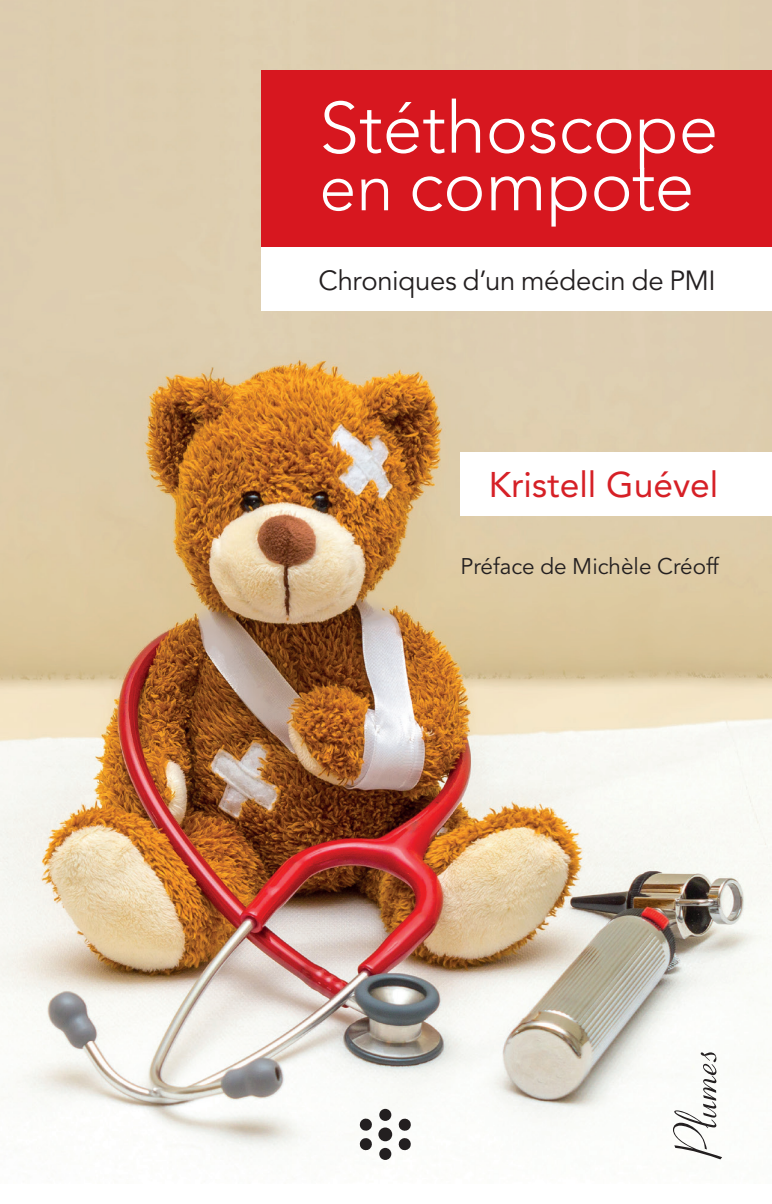
<style>
.page{position:relative;width:772px;height:1204px;background:#fff}
.page>*{position:absolute;margin:0;border:0;box-sizing:border-box;transform-origin:0 0}
.t1{font:300 71.5px/57.5px "Avenir LT Std";color:#fff}
.t2{font:60px "Coronet LT Std";color:#231f20}
.t3{font:35.5px "Avenir LT Std";color:#d62026}
.t4{font:27.5px "Avenir LT Std";letter-spacing:-.01em;color:#231f20}
.t5{font:22.5px "Avenir LT Std";color:#231f20}
.s1{font-size:66.5px}
</style>
<div class="page">
<img style="left:0;top:0;width:771px;height:1160px">
<div style="left:378px;top:1127px;width:14px;height:14px;background:#231f20;border-radius:50%"></div>
<div style="left:379px;top:1108px;width:12px;height:12px;background:#231f20;border-radius:50%"></div>
<svg style="left:359px;top:1118px;width:13px;height:12px"></svg>
<svg style="left:359px;top:1137px;width:13px;height:13px"></svg>
<svg style="left:379px;top:1147px;width:12px;height:12px"></svg>
<svg style="left:397px;top:1137px;width:14px;height:14px"></svg>
<svg style="left:398px;top:1117px;width:13px;height:14px"></svg>
<div style="left:262px;top:70px;width:509px;height:177px;background:#d7171f"></div>
<div style="left:262px;top:247px;width:509px;height:64px;background:#fff"></div>
<div style="left:460px;top:452px;width:311px;height:64px;background:#fff"></div>
<h1 class="t1" style="left:319px;top:99px;width:400px">Stéthoscope <span class="s1">en</span> compote</h1>
<p class="t4" style="left:318px;top:264px;width:398px">Chroniques d’un médecin de PMI</p>
<p class="t3" style="left:488px;top:464px;width:231px">Kristell Guével</p>
<p class="t5" style="left:460px;top:553px;width:260px">Préface de Michèle Créoff</p>
<h2 class="t2" style="left:660px;top:1159px;width:111px;rotate:-90deg">Plumes</h2>
</div>
